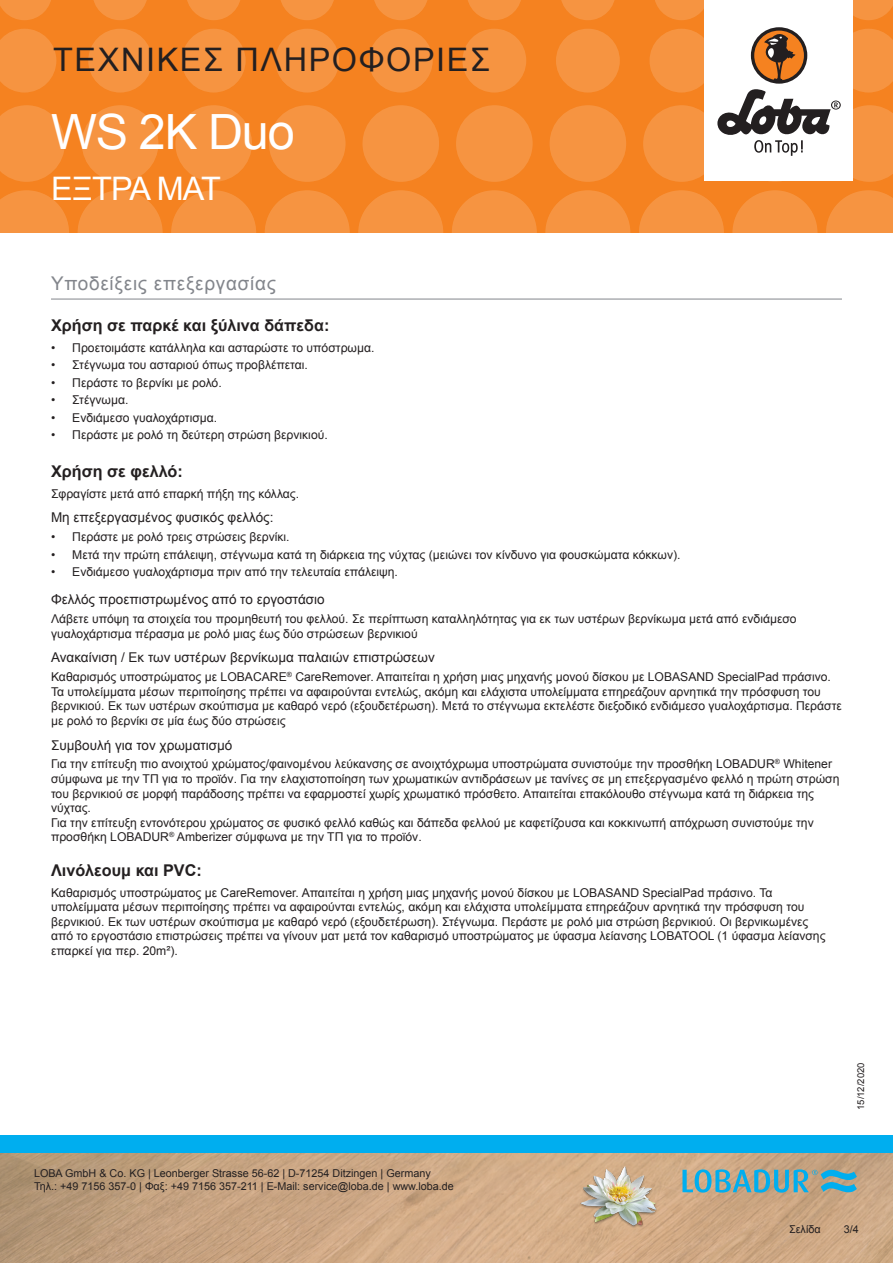
<style>
.page{position:relative;width:893px;height:1263px;background:#fff}
.page>*{position:absolute;margin:0;border:0;box-sizing:border-box;transform-origin:0 0}
.Produktname_Arial{font:48.6px "Arial";letter-spacing:-.025em;color:#fff}
.t1{font:32.4px "Arial";letter-spacing:.05em;color:#231f20}
.t2{font:32.4px "Arial";letter-spacing:-.025em;color:#fff}
.Titel_grau_Arial{font:18.9px "Arial";letter-spacing:.04em;color:#82858b}
.h1_Arial{font:700 16.2px "Arial";color:#231f20}
.h2_Arial{font:13.5px "Arial";color:#231f20}
.Text_Arial{font:12.15px/14.5px "Arial";color:#231f20}
.t3{font:10.8px/12.9px "Arial";color:#231f20}
.t4{font:9.45px "Arial";color:#231f20}
</style>
<div class="page">
<div style="left:0;top:0;width:893px;height:233px;background:#f58220"></div>
<svg style="left:0;top:190px;width:69px;height:43px"></svg>
<svg style="left:78px;top:190px;width:85px;height:85px;fill:#f69441"></svg>
<svg style="left:171px;top:190px;width:85px;height:85px;fill:#f69441"></svg>
<svg style="left:265px;top:190px;width:85px;height:85px;fill:#f69441"></svg>
<svg style="left:358px;top:190px;width:85px;height:85px;fill:#f69441"></svg>
<svg style="left:545px;top:190px;width:85px;height:85px;fill:#f69441"></svg>
<svg style="left:452px;top:190px;width:85px;height:85px;fill:#f69441"></svg>
<svg style="left:732px;top:190px;width:85px;height:85px;fill:#f69441"></svg>
<svg style="left:639px;top:190px;width:85px;height:85px;fill:#f69441"></svg>
<svg style="left:826px;top:190px;width:67px;height:43px"></svg>
<svg style="left:0;top:105px;width:65px;height:77px"></svg>
<svg style="left:82px;top:105px;width:76px;height:77px"></svg>
<svg style="left:175px;top:105px;width:77px;height:77px"></svg>
<svg style="left:269px;top:105px;width:76px;height:77px"></svg>
<svg style="left:456px;top:105px;width:77px;height:77px"></svg>
<svg style="left:362px;top:105px;width:77px;height:77px"></svg>
<svg style="left:550px;top:105px;width:76px;height:77px"></svg>
<svg style="left:0;top:29px;width:56px;height:63px"></svg>
<svg style="left:182px;top:29px;width:64px;height:63px"></svg>
<svg style="left:88px;top:29px;width:64px;height:63px"></svg>
<svg style="left:275px;top:29px;width:64px;height:63px"></svg>
<svg style="left:462px;top:29px;width:64px;height:63px"></svg>
<svg style="left:369px;top:29px;width:64px;height:63px"></svg>
<svg style="left:556px;top:29px;width:64px;height:63px"></svg>
<svg style="left:0;top:0;width:51px;height:20px"></svg>
<svg style="left:187px;top:0;width:53px;height:20px"></svg>
<svg style="left:468px;top:0;width:53px;height:20px"></svg>
<svg style="left:655px;top:0;width:49px;height:20px"></svg>
<svg style="left:93px;top:0;width:54px;height:20px"></svg>
<svg style="left:374px;top:0;width:54px;height:20px"></svg>
<svg style="left:281px;top:0;width:53px;height:20px"></svg>
<svg style="left:561px;top:0;width:54px;height:20px"></svg>
<svg style="left:853px;top:0;width:40px;height:20px"></svg>
<img style="left:0;top:1152px;width:893px;height:111px">
<div style="left:0;top:1135px;width:893px;height:17px;background:#00aeef"></div>
<div style="left:704px;top:0;width:149px;height:181px;background:#fff"></div>
<svg style="left:643px;top:29px;width:250px;height:153px"></svg>
<img style="left:578px;top:1161px;width:82px;height:81px">
<svg style="left:682px;top:1169px;width:175px;height:24px;background:#75a8ae"></svg>
<hr style="left:51px;top:299px;width:791px;height:1px;background:#82858b">
<h2 class="t1" style="left:53px;top:38px;width:439px">ΤΕΧΝΙΚΈΣ ΠΛΗΡΟΦΟΡΊ ΕΣ</h2>
<p class="Produktname_Arial" style="left:51px;top:100px;width:245px">WS 2K Duo</p>
<h2 class="t2" style="left:51px;top:167px;width:172px">ΈΞΤΡΑ ΜΑΤ</h2>
<p class="Titel_grau_Arial" style="left:51px;top:271px;width:226px">Υποδείξεις επεξεργασίας</p>
<p class="h1_Arial" style="left:51px;top:314px;width:280px">Χρήση σε παρκέ και ξύλινα δάπεδα:</p>
<p class="Text_Arial" style="left:51px;top:340px;width:325px">• Προετοιμάστε κατάλληλα και ασταρώστε το υπόστρωμα.</p>
<p class="Text_Arial" style="left:51px;top:358px;width:258px">• Στέγνωμα του ασταριού όπως προβλέπεται.</p>
<p class="Text_Arial" style="left:51px;top:375px;width:172px">• Περάστε το βερνίκι με ρολό.</p>
<p class="Text_Arial" style="left:51px;top:393px;width:79px">• Στέγνωμα.</p>
<p class="Text_Arial" style="left:51px;top:410px;width:168px">• Ενδιάμεσο γυαλοχάρτισμα.</p>
<p class="Text_Arial" style="left:51px;top:428px;width:278px">• Περάστε με ρολό τη δεύτερη στρώση βερνικιού.</p>
<p class="h1_Arial" style="left:51px;top:460px;width:133px">Χρήση σε φελλό:</p>
<p class="Text_Arial" style="left:51px;top:486px;width:250px">Σφραγίστε μετά από επαρκή πήξη της κόλλας.</p>
<p class="h2_Arial" style="left:51px;top:509px;width:224px">Μη επεξεργασμένος φυσικός φελλός:</p>
<p class="Text_Arial" style="left:51px;top:530px;width:240px">• Περάστε με ρολό τρεις στρώσεις βερνίκι.</p>
<p class="Text_Arial" style="left:51px;top:547px;width:631px">• Μετά την πρώτη επάλειψη, στέγνωμα κατά τη διάρκεια της νύχτας (μειώνει τον κίνδυνο για φουσκώματα κόκκων).</p>
<p class="Text_Arial" style="left:51px;top:565px;width:348px">• Ενδιάμεσο γυαλοχάρτισμα πριν από την τελευταία επάλειψη.</p>
<p class="h2_Arial" style="left:51px;top:590px;width:275px">Φελλός προεπιστρωμένος από το εργοστάσιο</p>
<p class="Text_Arial" style="left:51px;top:611px;width:747px">Λάβετε υπόψη τα στοιχεία του προμηθευτή του φελλού. Σε περίπτωση καταλληλότητας για εκ των υστέρων βερνίκωμα μετά από ενδιάμεσο γυαλοχάρτισμα πέρασμα με ρολό μιας έως δύο στρώσεων βερνικιού</p>
<p class="h2_Arial" style="left:51px;top:649px;width:385px">Ανακαίνιση / Εκ των υστέρων βερνίκωμα παλαιών επιστρώσεων</p>
<p class="Text_Arial" style="left:51px;top:670px;width:792px">Καθαρισμός υποστρώματος με LOBACARE<sup>®</sup> CareRemover. Απαιτείται η χρήση μιας μηχανής μονού δίσκου με LOBASAND SpecialPad πράσινο.<br>Τα υπολείμματα μέσων περιποίησης πρέπει να αφαιρούνται εντελώς, ακόμη και ελάχιστα υπολείμματα επηρεάζουν αρνητικά την πρόσφυση του βερνικιού. Εκ των υστέρων σκούπισμα με καθαρό νερό (εξουδετέρωση). Μετά το στέγνωμα εκτελέστε διεξοδικό ενδιάμεσο γυαλοχάρτισμα. Περάστε με ρολό το βερνίκι σε μία έως δύο στρώσεις</p>
<p class="h2_Arial" style="left:51px;top:736px;width:183px">Συμβουλή για τον χρωματισμό</p>
<p class="Text_Arial" style="left:51px;top:757px;width:790px">Για την επίτευξη πιο ανοιχτού χρώματος/φαινομένου λεύκανσης σε ανοιχτόχρωμα υποστρώματα συνιστούμε την προσθήκη LOBADUR<sup>®</sup> Whitener σύμφωνα με την ΤΠ για το προϊόν. Για την ελαχιστοποίηση των χρωματικών αντιδράσεων με τανίνες σε μη επεξεργασμένο φελλό η πρώτη στρώση του βερνικιού σε μορφή παράδοσης πρέπει να εφαρμοστεί χωρίς χρωματικό πρόσθετο. Απαιτείται επακόλουθο στέγνωμα κατά τη διάρκεια της νύχτας.</p>
<p class="Text_Arial" style="left:51px;top:815px;width:764px">Για την επίτευξη εντονότερου χρώματος σε φυσικό φελλό καθώς και δάπεδα φελλού με καφετίζουσα και κοκκινωπή απόχρωση συνιστούμε την προσθήκη LOBADUR<sup>®</sup> Amberizer σύμφωνα με την ΤΠ για το προϊόν.</p>
<p class="h1_Arial" style="left:51px;top:859px;width:152px">Λινόλεουμ και PVC:</p>
<p class="Text_Arial" style="left:51px;top:885px;width:776px">Καθαρισμός υποστρώματος με CareRemover. Απαιτείται η χρήση μιας μηχανής μονού δίσκου με LOBASAND SpecialPad πράσινο. Τα υπολείμματα μέσων περιποίησης πρέπει να αφαιρούνται εντελώς, ακόμη και ελάχιστα υπολείμματα επηρεάζουν αρνητικά την πρόσφυση του βερνικιού. Εκ των υστέρων σκούπισμα με καθαρό νερό (εξουδετέρωση). Στέγνωμα. Περάστε με ρολό μια στρώση βερνικιού. Οι βερνικωμένες από το εργοστάσιο επιστρώσεις πρέπει να γίνουν ματ μετά τον καθαρισμό υποστρώματος με ύφασμα λείανσης LOBATOOL (1 ύφασμα λείανσης επαρκεί για περ. 20m²).</p>
<p class="t3" style="left:34px;top:1167px;width:421px">LOBA GmbH &amp; Co. KG | Leonberger Strasse 56-62 | D-71254 Ditzingen | Germany<br>Τηλ.: +49 7156 357-0 | Φαξ: +49 7156 357-211 | E-Mail: service@loba.de | www.loba.de</p>
<p class="t4" style="left:855px;top:1110px;width:49px;rotate:-90deg">15/12/2020</p>
<p class="t3" style="left:789px;top:1222px;width:33px">Σελίδα</p>
<p class="t3" style="left:844px;top:1222px;width:17px">3/4</p>
</div>
